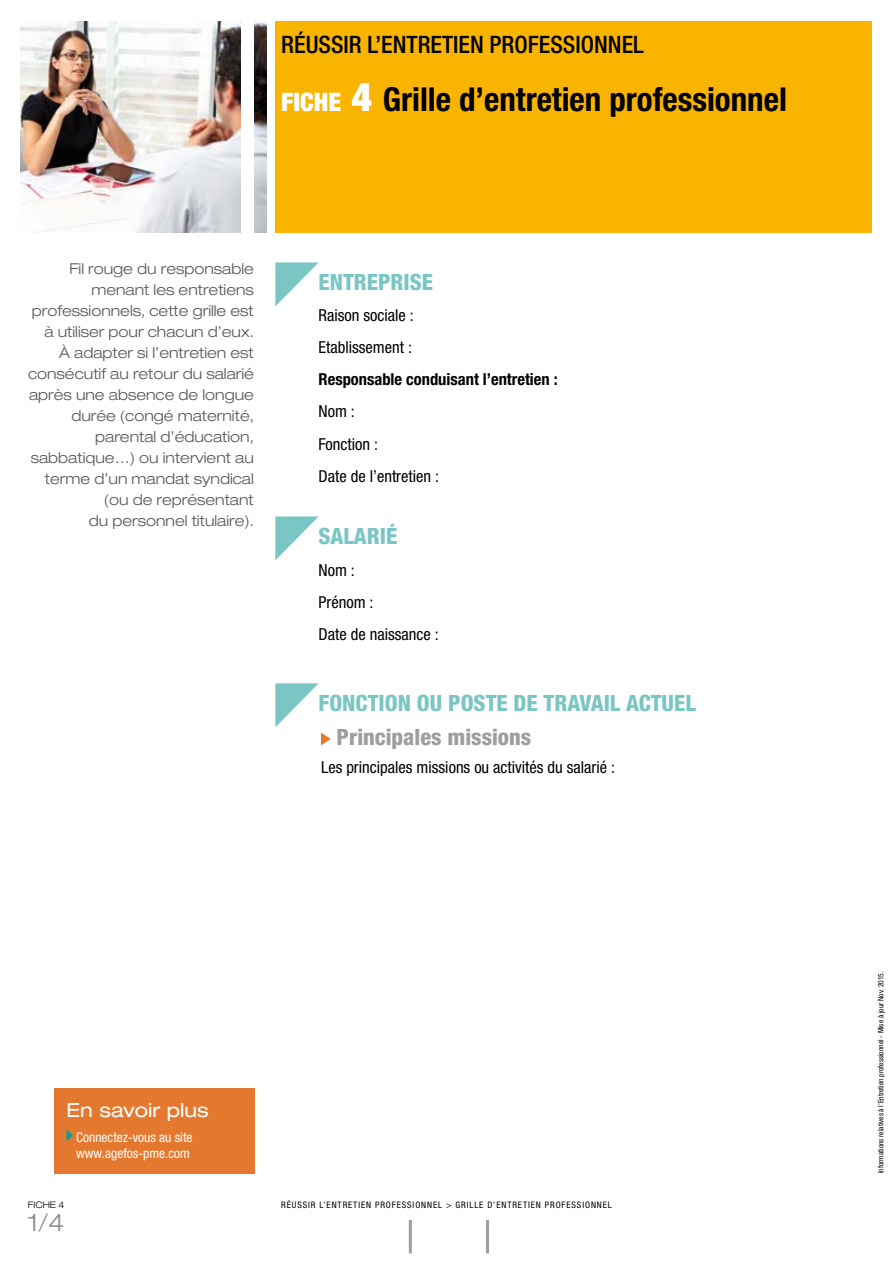
<style>
.page{position:relative;width:893px;height:1263px;background:#fff}
.page>*{position:absolute;margin:0;border:0;box-sizing:border-box;transform-origin:0 0}
.t1{font:700 condensed 33px "Helvetica Neue";color:#000}
.t2{font:500 condensed 24px "Helvetica Neue";color:#000}
.t3{font:300 expanded 24px "Helvetica Neue";color:#87888a}
.t4{font:800 condensed 22.5px "Helvetica Neue";color:#7ac6c5}
.t5{font:800 condensed 22.5px "Helvetica Neue";color:#9c9e9f}
.t6{font:expanded 19.5px "Helvetica Neue";color:#fff}
.t7{font:condensed 16.5px/32.2px "Helvetica Neue";color:#000}
.t8{font:700 condensed 16.5px "Helvetica Neue";color:#000}
.t9{font:300 expanded 15px/21px "Helvetica Neue";color:#58585a;text-align:right}
.t10{font:condensed 13.5px/16.5px "Helvetica Neue";color:#fff}
.t11{font:condensed 9px "Helvetica Neue";letter-spacing:.1em;color:#000}
.t12{font:300 expanded 9px "Helvetica Neue";color:#000}
.t13{font:condensed 7.5px "Helvetica Neue";color:#000}
.s1{font-weight:900;font-size:25.5px;color:#fff}
.s2{font-weight:900;font-size:39.9px;color:#fff}
</style>
<div class="page">
<hr style="left:409px;top:1220px;width:3px;height:33px;background:#9c9e9f">
<hr style="left:486px;top:1220px;width:3px;height:33px;background:#9c9e9f">
<img style="left:21px;top:21px;width:245px;height:212px">
<div style="left:275px;top:21px;width:597px;height:212px;background:#f9b400"></div>
<div style="left:242px;top:0;width:12px;height:262px;background:#fff"></div>
<svg style="left:275px;top:262px;width:44px;height:44px"></svg>
<svg style="left:275px;top:516px;width:44px;height:44px"></svg>
<svg style="left:275px;top:683px;width:56px;height:62px"></svg>
<div style="left:54px;top:1089px;width:200px;height:85px;background:#e5782f"></div>
<svg style="left:67px;top:1129px;width:6px;height:12px"></svg>
<h2 class="t2" style="left:281px;top:30px;width:49px">RÉUSSIR</h2>
<h2 class="t2" style="left:367px;top:30px;width:26px">L’ENTRETIEN</h2>
<h2 class="t2" style="left:490px;top:30px;width:13px">PROFESSIONNEL</h2>
<h1 class="t1" style="left:281px;top:79px;width:507px"><span class="s1">fiche</span> <span class="s2">4</span> Grille d’entretien professionnel</h1>
<p class="t9" style="left:28px;top:258px;width:227px">Fil rouge du responsable menant les entretiens professionnels, cette grille est à utiliser pour chacun d’eux.<br>À adapter si l’entretien est consécutif au retour du salarié après une absence de longue durée (congé maternité, parental d’éducation, sabbatique…) ou intervient au terme d’un mandat syndical (ou de représentant<br>du personnel titulaire).</p>
<h3 class="t4" style="left:319px;top:268px;width:116px">ENTREPRISE</h3>
<p class="t7" style="left:319px;top:298px;width:97px">Raison sociale :<br>Etablissement :</p>
<p class="t8" style="left:319px;top:369px;width:241px">Responsable conduisant l’entretien :</p>
<p class="t7" style="left:319px;top:395px;width:122px">Nom :<br>Fonction :<br>Date de l’entretien :</p>
<h3 class="t4" style="left:319px;top:522px;width:80px">SALARIÉ</h3>
<p class="t7" style="left:319px;top:553px;width:122px">Nom :<br>Prénom :<br>Date de naissance :</p>
<h3 class="t4" style="left:319px;top:689px;width:379px">FONCTION OU POSTE DE TRAVAIL ACTUEL</h3>
<h3 class="t5" style="left:337px;top:723px;width:196px">PRINCIPALES MISSIONS</h3>
<p class="t7" style="left:321px;top:751px;width:296px">Les principales missions ou activités du salarié :</p>
<h3 class="t6" style="left:67px;top:1098px;width:144px">En savoir plus</h3>
<p class="t10" style="left:76px;top:1128px;width:118px">Connectez-vous au site www.agefos-pme.com</p>
<p class="t12" style="left:28px;top:1200px;width:38px">Fiche 4</p>
<h2 class="t3" style="left:28px;top:1208px;width:38px">1/4</h2>
<p class="t11" style="left:281px;top:1200px;width:332px">Réussir l’entretien professionnel &gt; Grille d’entretien professionnel</p>
<p class="t13" style="left:876px;top:1173px;width:204px;rotate:-90deg">Informations relatives à l’Entretien professionnel - Mise à jour Nov. 2015.</p>
</div>
